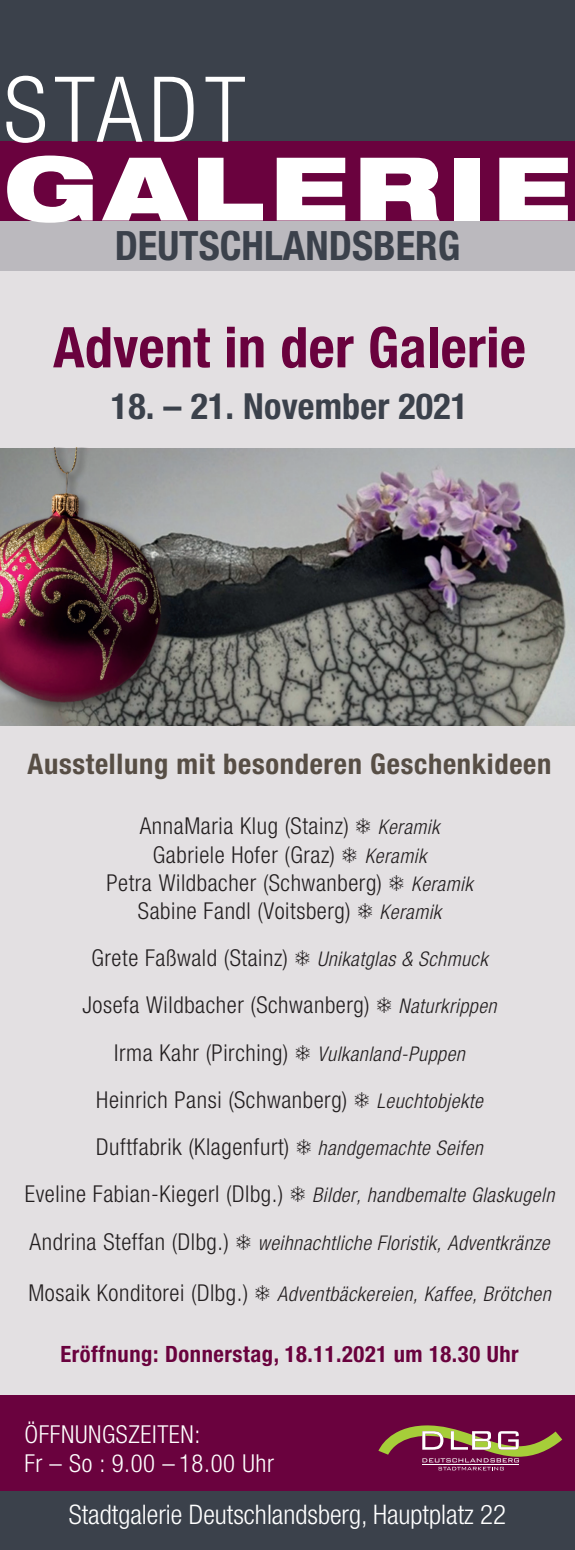
<style>
.page{position:relative;width:575px;height:1550px;background:#fff}
.page>*{position:absolute;margin:0;border:0;box-sizing:border-box;transform-origin:0 0}
.t1{font:700 condensed 56.25px "Helvetica Neue";letter-spacing:.005em;color:#6a023e}
.t2{font:700 condensed 40.5px "Helvetica Neue";color:#3b414b}
.t3{font:700 condensed 36px "Helvetica Neue";letter-spacing:.005em;color:#3b414b}
.t4{font:700 condensed 28.35px "Helvetica Neue";letter-spacing:.025em;color:#574e45}
.t5{font:300 condensed 27px "Helvetica Neue";color:#fff}
.t6{font:300 condensed 24.75px/29.2px "Helvetica Neue";letter-spacing:.025em;color:#fff}
.t7{font:300 condensed 23.4px/47.2px "Helvetica Neue";letter-spacing:.025em;color:#231f20;text-align:center}
.t8{font:700 condensed 22.5px "Helvetica Neue";letter-spacing:.025em;color:#6a023e}
.t9{font:italic 300 condensed 20.25px "Helvetica Neue";letter-spacing:.025em;color:#231f20}
.s1{font-family:"Monotype Sorts";font-weight:400;font-stretch:normal;font-size:22.5px}
.s2{font-style:italic;font-size:20.25px}
.s3{font-style:normal;font-size:23.4px}
.s4{font-family:"Monotype Sorts";font-weight:400;font-style:normal;font-stretch:normal;font-size:22.5px}
</style>
<div class="page">
<div style="left:0;top:243px;width:574px;height:1152px;background:#e3e0e2"></div>
<div style="left:0;top:188px;width:574px;height:82px;background:#bbb9be"></div>
<div style="left:0;top:1410px;width:574px;height:140px;background:#3b414b"></div>
<div style="left:0;top:0;width:574px;height:217px;background:#3b414b"></div>
<div style="left:0;top:141px;width:574px;height:79px;background:#6a023e"></div>
<div style="left:0;top:1395px;width:574px;height:95px;background:#6a023e"></div>
<svg style="left:378px;top:1425px;width:183px;height:45px"></svg>
<hr style="left:422px;top:1465px;width:96px;height:1px;background:#fff">
<svg style="left:6px;top:76px;width:39px;height:67px"></svg>
<svg style="left:55px;top:77px;width:87px;height:65px"></svg>
<svg style="left:154px;top:77px;width:39px;height:65px"></svg>
<svg style="left:205px;top:77px;width:40px;height:65px"></svg>
<svg style="left:7px;top:156px;width:86px;height:67px"></svg>
<svg style="left:102px;top:158px;width:86px;height:63px"></svg>
<svg style="left:198px;top:158px;width:65px;height:63px"></svg>
<svg style="left:276px;top:158px;width:69px;height:63px"></svg>
<svg style="left:360px;top:158px;width:79px;height:63px"></svg>
<div style="left:454px;top:158px;width:25px;height:63px;background:#fff"></div>
<svg style="left:498px;top:158px;width:69px;height:63px"></svg>
<img style="left:0;top:448px;width:574px;height:278px">
<div style="left:0;top:448px;width:173px;height:266px;background:#231f20;opacity:.5"></div>
<img style="left:34px;top:448px;width:42px;height:72px">
<h2 class="t2" style="left:114px;top:221px;width:347px">DEUTSCHLANDSBERG</h2>
<h1 class="t1" style="left:53px;top:313px;width:473px">Advent in der Galerie</h1>
<h3 class="t3" style="left:111px;top:384px;width:358px">18. – 21. November 2021</h3>
<p class="t4" style="left:28px;top:747px;width:524px">Ausstellung mit besonderen Geschenkideen</p>
<p class="t7" style="left:106px;top:812px;width:367px;line-height:28.1px">AnnaMaria Klug (Stainz) <span class="s1">d</span> <span class="s2">Keramik </span>Gabriele Hofer (Graz) <span class="s1">d</span> <span class="s2">Keramik<br></span>Petra Wildbacher (Schwanberg) <span class="s1">d</span> <span class="s2">Keramik </span>Sabine Fandl (Voitsberg) <span class="s1">d</span> <span class="s2">Keramik</span></p>
<p class="t7" style="left:25px;top:934px;width:530px">Grete Faßwald (Stainz) <span class="s1">d</span> <span class="s2">Unikatglas &amp; Schmuck<br></span>Josefa Wildbacher (Schwanberg) <span class="s1">d</span> <span class="s2">Naturkrippen<br></span>Irma Kahr (Pirching) <span class="s1">d</span> <span class="s2">Vulkanland-Puppen<br></span>Heinrich Pansi (Schwanberg) <span class="s1">d</span> <span class="s2">Leuchtobjekte<br></span>Duftfabrik (Klagenfurt) <span class="s1">d</span> <span class="s2">handgemachte Seifen<br></span>Eveline Fabian-Kiegerl (Dlbg.) <span class="s1">d</span> <span class="s2">Bilder, handbemalte Glaskugeln</span></p>
<p class="t9" style="left:30px;top:1231px;width:520px"><span class="s3">Andrina Steffan (Dlbg.)</span> <span class="s4">d</span> weihnachtliche Floristik, Adventkränze</p>
<p class="t9" style="left:28px;top:1282px;width:523px"><span class="s3">Mosaik Konditorei (Dlbg.)</span> <span class="s4">d</span> Adventbäckereien, Kaffee, Brötchen</p>
<p class="t8" style="left:60px;top:1340px;width:459px">Eröffnung: Donnerstag, 18.11.2021 um 18.30 Uhr</p>
<p class="t6" style="left:24px;top:1419px;width:251px">ÖFFNUNGSZEITEN:<br>Fr – So : 9.00 – 18.00 Uhr</p>
<p class="t5" style="left:69px;top:1499px;width:438px">Stadtgalerie Deutschlandsberg, Hauptplatz 22</p>
</div>
